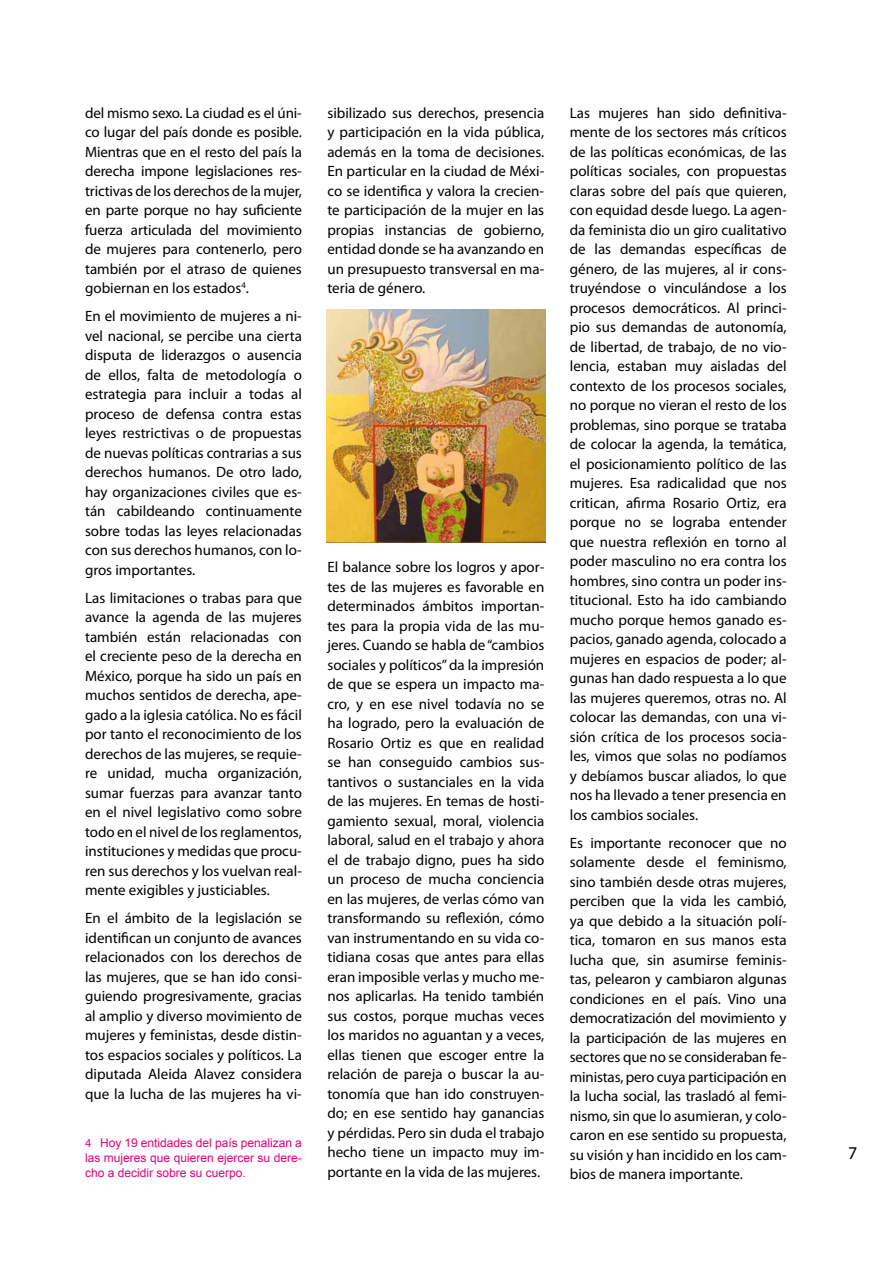
<style>
.page{position:relative;width:893px;height:1263px;background:#fff}
.page>*{position:absolute;margin:0;border:0;box-sizing:border-box;transform-origin:0 0}
.t1{font:18px "Myriad Pro";color:#000}
.t2{font:15px/19.5px "Myriad Pro";color:#000;text-align:justify}
.t3{font:12px/15px "Arial";color:#e2007a;text-align:justify}
.s1{font-family:"Myriad Pro"}
</style>
<div class="page">
<img style="left:326px;top:309px;width:220px;height:233px">
<p class="t2" style="left:85px;top:103px;width:218px">del mismo sexo. La ciudad es el úni&shy;co lugar del país donde es posible.<br>Mientras que en el resto del país la derecha impone legislaciones res&shy;trictivas de los derechos de la mujer, en parte porque no hay suficiente fuerza articulada del movimiento de mujeres para contenerlo, pero también por el atraso de quienes gobiernan en los estados<sup>4</sup>.</p>
<p class="t2" style="left:85px;top:306px;width:218px">En el movimiento de mujeres a ni&shy;vel nacional, se percibe una cierta disputa de liderazgos o ausencia de ellos, falta de metodología o estrategia para incluir a todas al proceso de defensa contra estas leyes restrictivas o de propuestas de nuevas políticas contrarias a sus derechos humanos. De otro lado, hay organizaciones civiles que es&shy;tán cabildeando continuamente sobre todas las leyes relacionadas con sus derechos humanos, con lo&shy;gros importantes.</p>
<p class="t2" style="left:85px;top:588px;width:218px">Las limitaciones o trabas para que avance la agenda de las mujeres también están relacionadas con el creciente peso de la derecha en México, porque ha sido un país en muchos sentidos de derecha, ape&shy;gado a la iglesia católica. No es fácil por tanto el reconocimiento de los derechos de las mujeres, se requie&shy;re unidad, mucha organización, sumar fuerzas para avanzar tanto en el nivel legislativo como sobre todo en el nivel de los reglamentos, instituciones y medidas que procu&shy;ren sus derechos y los vuelvan real&shy;mente exigibles y justiciables.</p>
<p class="t2" style="left:85px;top:908px;width:218px">En el ámbito de la legislación se identifican un conjunto de avances relacionados con los derechos de las mujeres, que se han ido consi&shy;guiendo progresivamente, gracias al amplio y diverso movimiento de mujeres y feministas, desde distin&shy;tos espacios sociales y políticos. La diputada Aleida Alavez considera que la lucha de las mujeres ha vi-</p>
<p class="t3" style="left:85px;top:1135px;width:218px"><span class="s1">4</span> Hoy 19 entidades del país penalizan a las mujeres que quieren ejercer su dere&shy;cho a decidir sobre su cuerpo.</p>
<p class="t2" style="left:327px;top:103px;width:218px">sibilizado sus derechos, presencia y participación en la vida pública, además en la toma de decisiones.<br>En particular en la ciudad de Méxi&shy;co se identifica y valora la crecien&shy;te participación de la mujer en las propias instancias de gobierno, entidad donde se ha avanzando en un presupuesto transversal en ma&shy;teria de género.</p>
<p class="t2" style="left:570px;top:103px;width:218px">Las mujeres han sido definitiva&shy;mente de los sectores más críticos de las políticas económicas, de las políticas sociales, con propuestas claras sobre del país que quieren, con equidad desde luego. La agen&shy;da feminista dio un giro cualitativo de las demandas específicas de género, de las mujeres, al ir cons&shy;truyéndose o vinculándose a los procesos democráticos. Al princi&shy;pio sus demandas de autonomía, de libertad, de trabajo, de no vio&shy;lencia, estaban muy aisladas del contexto de los procesos sociales, no porque no vieran el resto de los problemas, sino porque se trataba de colocar la agenda, la temática, el posicionamiento político de las mujeres. Esa radicalidad que nos critican, afirma Rosario Ortiz, era porque no se lograba entender que nuestra reflexión en torno al poder masculino no era contra los hombres, sino contra un poder ins&shy;titucional. Esto ha ido cambiando mucho porque hemos ganado es&shy;pacios, ganado agenda, colocado a mujeres en espacios de poder; al&shy;gunas han dado respuesta a lo que las mujeres queremos, otras no. Al colocar las demandas, con una vi&shy;sión crítica de los procesos socia&shy;les, vimos que solas no podíamos y debíamos buscar aliados, lo que nos ha llevado a tener presencia en los cambios sociales.</p>
<p class="t2" style="left:570px;top:833px;width:218px">Es importante reconocer que no solamente desde el feminismo, sino también desde otras mujeres, perciben que la vida les cambió, ya que debido a la situación polí&shy;tica, tomaron en sus manos esta lucha que, sin asumirse feminis&shy;tas, pelearon y cambiaron algunas condiciones en el país. Vino una democratización del movimiento y la participación de las mujeres en sectores que no se consideraban fe&shy;ministas, pero cuya participación en la lucha social, las trasladó al femi&shy;nismo, sin que lo asumieran, y colo&shy;caron en ese sentido su propuesta, su visión y han incidido en los cam&shy;bios de manera importante.</p>
<p class="t2" style="left:327px;top:557px;width:218px">El balance sobre los logros y apor&shy;tes de las mujeres es favorable en determinados ámbitos importan&shy;tes para la propia vida de las mu&shy;jeres. Cuando se habla de “cambios sociales y políticos” da la impresión de que se espera un impacto ma&shy;cro, y en ese nivel todavía no se ha logrado, pero la evaluación de Rosario Ortiz es que en realidad se han conseguido cambios sus&shy;tantivos o sustanciales en la vida de las mujeres. En temas de hosti&shy;gamiento sexual, moral, violencia laboral, salud en el trabajo y ahora el de trabajo digno, pues ha sido un proceso de mucha conciencia en las mujeres, de verlas cómo van transformando su reflexión, cómo van instrumentando en su vida co&shy;tidiana cosas que antes para ellas eran imposible verlas y mucho me&shy;nos aplicarlas. Ha tenido también sus costos, porque muchas veces los maridos no aguantan y a veces, ellas tienen que escoger entre la relación de pareja o buscar la au&shy;tonomía que han ido construyen&shy;do; en ese sentido hay ganancias y pérdidas. Pero sin duda el trabajo hecho tiene un impacto muy im&shy;portante en la vida de las mujeres.</p>
<p class="t1" style="left:848px;top:1142px;width:11px">7</p>
</div>
